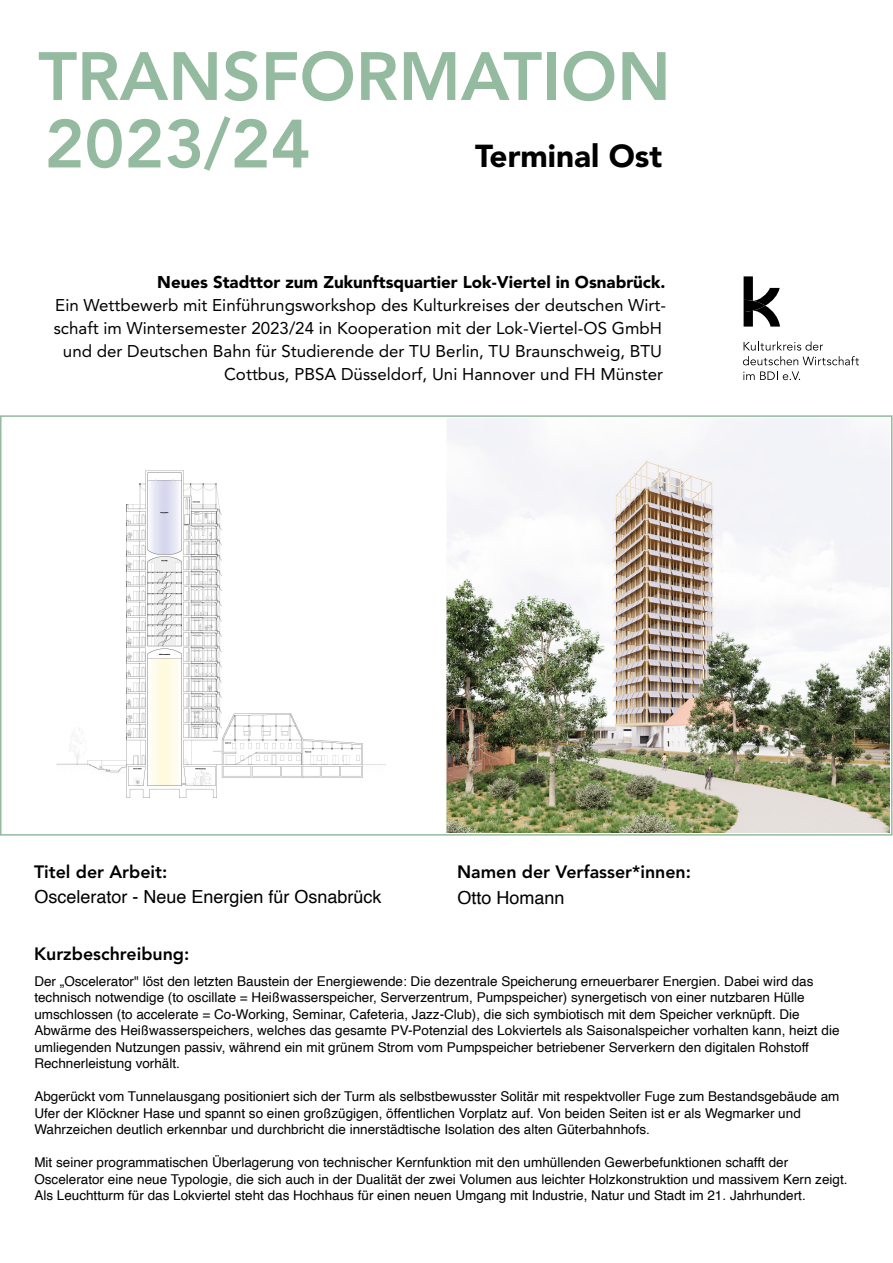
<style>
.page{position:relative;width:893px;height:1263px;background:#fff}
.page>*{position:absolute;margin:0;border:0;box-sizing:border-box;transform-origin:0 0}
.t1{font:800 67.5px/67.5px "Avenir LT Std";color:#94ba9f}
.t2{font:900 31.5px "Avenir LT Std";color:#000}
.t3{font:18px "Helvetica";color:#000}
.t4{font:800 17.85px "Avenir LT Std";color:#000}
.t5{font:16.95px/23.1px "Avenir LT Std";color:#000;text-align:right}
.t6{font:900 16.95px "Avenir LT Std";color:#000}
.t7{font:13.5px/16.5px "Helvetica";color:#000}
</style>
<div class="page">
<svg style="left:744px;top:276px;width:36px;height:51px"></svg>
<svg style="left:743px;top:341px;width:116px;height:24px"></svg>
<svg style="left:743px;top:371px;width:57px;height:9px"></svg>
<div style="left:0;top:415px;width:892px;height:421px;border:2px solid #94ba9f"></div>
<img style="left:56px;top:419px;width:833px;height:413px">
<h1 class="t1" style="left:38px;top:43px;width:634px">TRANSFORMATION<br>2023/24</h1>
<h2 class="t2" style="left:475px;top:137px;width:189px">Terminal Ost</h2>
<p class="t6" style="left:157px;top:272px;width:510px">Neues Stadttor zum Zukunftsquartier Lok-Viertel in Osnabrück.</p>
<p class="t5" style="left:54px;top:294px;width:614px">Ein Wettbewerb mit Einführungsworkshop des Kulturkreises der deutschen Wirt&shy;schaft im Wintersemester 2023/24 in Kooperation mit der Lok-Viertel-OS GmbH und der Deutschen Bahn für Studierende der TU Berlin, TU Braunschweig, BTU Cottbus, PBSA Düsseldorf, Uni Hannover und FH Münster</p>
<h3 class="t4" style="left:34px;top:861px;width:135px">Titel der Arbeit:</h3>
<h3 class="t4" style="left:457px;top:861px;width:236px">Namen der Verfasser*innen:</h3>
<h3 class="t3" style="left:34px;top:889px;width:349px">Oscelerator - Neue Energien für Osnabrück</h3>
<h3 class="t3" style="left:458px;top:890px;width:109px">Otto Homann</h3>
<h3 class="t4" style="left:34px;top:943px;width:157px">Kurzbeschreibung:</h3>
<p class="t7" style="left:34px;top:974px;width:807px">Der „Oscelerator" löst den letzten Baustein der Energiewende: Die dezentrale Speicherung erneuerbarer Energien. Dabei wird das technisch notwendige (to oscillate = Heißwasserspeicher, Serverzentrum, Pumpspeicher) synergetisch von einer nutzbaren Hülle umschlossen (to accelerate = Co-Working, Seminar, Cafeteria, Jazz-Club), die sich symbiotisch mit dem Speicher verknüpft. Die Abwärme des Heißwasserspeichers, welches das gesamte PV-Potenzial des Lokviertels als Saisonalspeicher vorhalten kann, heizt die umliegenden Nutzungen passiv, während ein mit grünem Strom vom Pumpspeicher betriebener Serverkern den digitalen Rohstoff Rechnerleistung vorhält.</p>
<p class="t7" style="left:34px;top:1089px;width:807px">Abgerückt vom Tunnelausgang positioniert sich der Turm als selbstbewusster Solitär mit respektvoller Fuge zum Bestandsgebäude am<br>Ufer der Klöckner Hase und spannt so einen großzügigen, öffentlichen Vorplatz auf. Von beiden Seiten ist er als Wegmarker und<br>Wahrzeichen deutlich erkennbar und durchbricht die innerstädtische Isolation des alten Güterbahnhofs.</p>
<p class="t7" style="left:34px;top:1155px;width:815px">Mit seiner programmatischen Überlagerung von technischer Kernfunktion mit den umhüllenden Gewerbefunktionen schafft der<br>Oscelerator eine neue Typologie, die sich auch in der Dualität der zwei Volumen aus leichter Holzkonstruktion und massivem Kern zeigt.<br>Als Leuchtturm für das Lokviertel steht das Hochhaus für einen neuen Umgang mit Industrie, Natur und Stadt im 21. Jahrhundert.</p>
</div>
